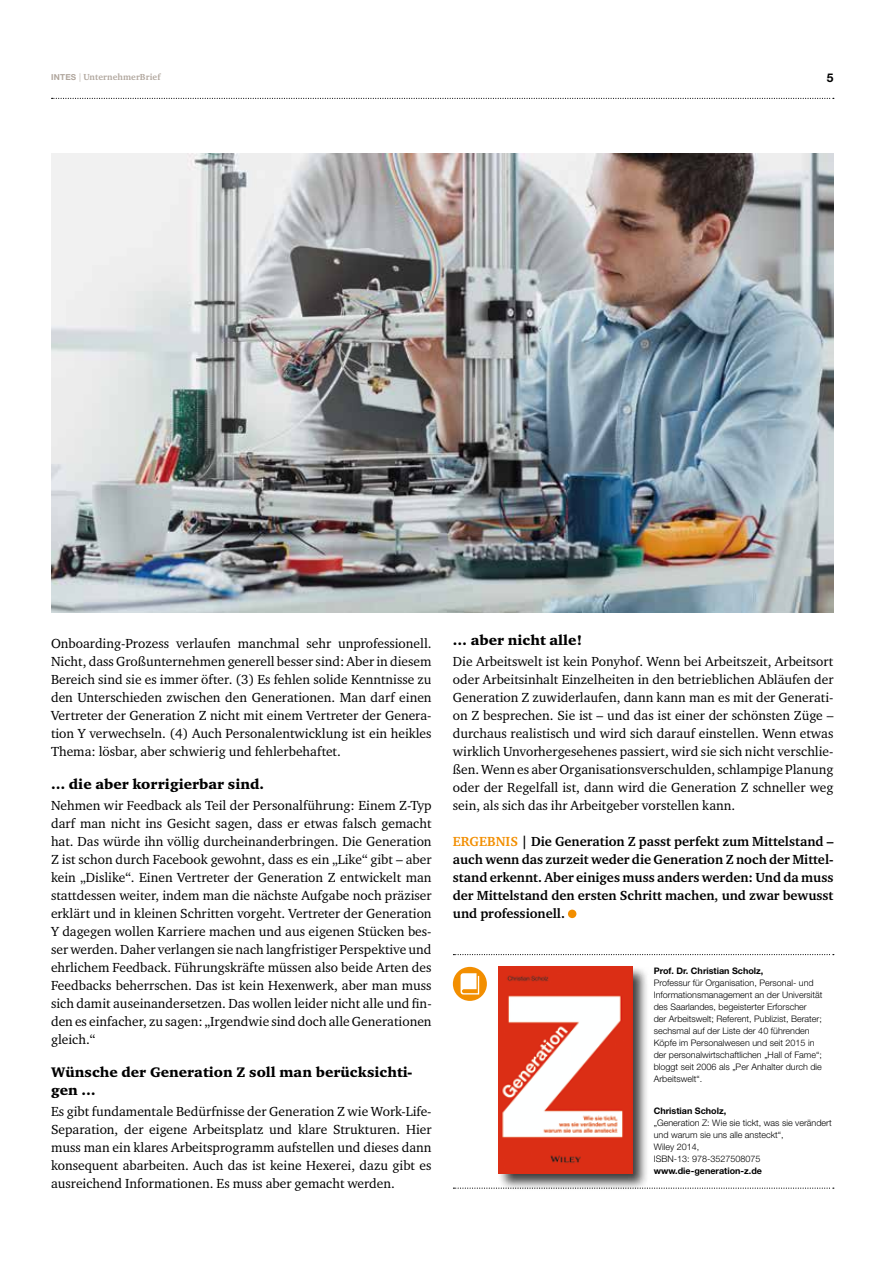
<style>
.page{position:relative;width:893px;height:1263px;background:#fff}
.page>*{position:absolute;margin:0;border:0;box-sizing:border-box;transform-origin:0 0}
.t1{font:14.25px/18px "Charter ITC Blac";color:#000}
.t2{font:13.5px/18px "Charter ITC";color:#000;text-align:justify}
.t3{font:700 13.5px/18px "Charter ITC";color:#000;text-align:justify}
.t4{font:700 12px "Helvetica Neue LT";color:#000}
.t5{font:300 9px/12px "Helvetica Neue LT";color:#000}
.t6{font:700 9px "Helvetica Neue LT";color:#000}
.t7{font:700 9px "Charter ITC";letter-spacing:.01em;color:#b0a69d}
.s1{font-family:"Helvetica Neue LT";font-size:8.25px}
.s2{font-family:"Helvetica Neue LT";font-weight:300;font-size:8.7px}
.s3{color:#f28e00}
</style>
<div class="page">
<img style="left:51px;top:153px;width:782px;height:459px">
<svg style="left:453px;top:967px;width:34px;height:34px"></svg>
<svg style="left:461px;top:973px;width:18px;height:21px"></svg>
<svg style="left:52px;top:98px;width:782px;height:1px"></svg>
<div style="left:568px;top:909px;width:8px;height:9px;background:#f28e00;border-radius:50%"></div>
<div style="left:497px;top:965px;width:152px;height:225px;background:#000;opacity:.75"></div>
<img style="left:499px;top:967px;width:133px;height:206px">
<svg style="left:453px;top:954px;width:381px;height:1px"></svg>
<svg style="left:453px;top:1187px;width:381px;height:2px"></svg>
<p class="t7" style="left:51px;top:72px;width:111px"><span class="s1">INTES</span> <span class="s2">|</span> UnternehmerBrief</p>
<p class="t4" style="left:827px;top:70px;width:8px">5</p>
<p class="t2" style="left:51px;top:634px;width:382px">Onboarding-Prozess verlaufen manchmal sehr unprofessionell.<br>Nicht, dass Großunternehmen generell besser sind: Aber in diesem Bereich sind sie es immer öfter. (3) Es fehlen solide Kenntnisse zu den Unterschieden zwischen den Generationen. Man darf einen Vertreter der Generation Z nicht mit einem Vertreter der Genera&shy;tion Y verwechseln. (4) Auch Personalentwicklung ist ein heikles Thema: lösbar, aber schwierig und fehlerbehaftet.</p>
<p class="t1" style="left:51px;top:775px;width:215px">… die aber korrigierbar sind.</p>
<p class="t2" style="left:51px;top:796px;width:382px">Nehmen wir Feedback als Teil der Personalführung: Einem Z-Typ darf man nicht ins Gesicht sagen, dass er etwas falsch gemacht hat. Das würde ihn völlig durcheinanderbringen. Die Generation Z ist schon durch Facebook gewohnt, dass es ein „Like“ gibt – aber kein „Dislike“. Einen Vertreter der Generation Z entwickelt man stattdessen weiter, indem man die nächste Aufgabe noch präziser erklärt und in kleinen Schritten vorgeht. Vertreter der Generation Y dagegen wollen Karriere machen und aus eigenen Stücken bes&shy;ser werden. Daher verlangen sie nach langfristiger Perspektive und ehrlichem Feedback. Führungskräfte müssen also beide Arten des Feedbacks beherrschen. Das ist kein Hexenwerk, aber man muss sich damit auseinandersetzen. Das wollen leider nicht alle und fin&shy;den es einfacher, zu sagen: „Irgendwie sind doch alle Generationen gleich.“</p>
<p class="t1" style="left:51px;top:1063px;width:362px">Wünsche der Generation Z soll man berücksichti&shy;gen …</p>
<p class="t2" style="left:51px;top:1102px;width:382px">Es gibt fundamentale Bedürfnisse der Generation Z wie Work-Life-Separation, der eigene Arbeitsplatz und klare Strukturen. Hier muss man ein klares Arbeitsprogramm aufstellen und dieses dann konsequent abarbeiten. Auch das ist keine Hexerei, dazu gibt es ausreichend Informationen. Es muss aber gemacht werden.</p>
<p class="t1" style="left:453px;top:631px;width:131px">… aber nicht alle!</p>
<p class="t2" style="left:453px;top:652px;width:382px">Die Arbeitswelt ist kein Ponyhof. Wenn bei Arbeitszeit, Arbeitsort oder Arbeitsinhalt Einzelheiten in den betrieblichen Abläufen der Generation Z zuwiderlaufen, dann kann man es mit der Generati&shy;on Z besprechen. Sie ist – und das ist einer der schönsten Züge – durchaus realistisch und wird sich darauf einstellen. Wenn etwas wirklich Unvorhergesehenes passiert, wird sie sich nicht verschlie&shy;ßen. Wenn es aber Organisationsverschulden, schlampige Planung oder der Regelfall ist, dann wird die Generation Z schneller weg sein, als sich das ihr Arbeitgeber vorstellen kann.</p>
<p class="t3" style="left:453px;top:832px;width:382px"><span class="s3">ERGEBNIS</span> | Die Generation Z passt perfekt zum Mittelstand – auch wenn das zurzeit weder die Generation Z noch der Mittel&shy;stand erkennt. Aber einiges muss anders werden: Und da muss der Mittelstand den ersten Schritt machen, und zwar bewusst und professionell.</p>
<p class="t6" style="left:654px;top:965px;width:111px">Prof. Dr. Christian Scholz,</p>
<p class="t5" style="left:654px;top:976px;width:170px">Professur für Organisation, Personal- und Informationsmanagement an der Universität des Saarlandes, begeisterter Erforscher<br>der Arbeitswelt; Referent, Publizist, Berater; sechsmal auf der Liste der 40 führenden Köpfe im Personalwesen und seit 2015 in der personalwirtschaftlichen „Hall of Fame“; bloggt seit 2006 als „Per Anhalter durch die Arbeitswelt“.</p>
<p class="t6" style="left:654px;top:1105px;width:74px">Christian Scholz,</p>
<p class="t5" style="left:654px;top:1117px;width:179px">„Generation Z: Wie sie tickt, was sie verändert und warum sie uns alle ansteckt“,<br>Wiley 2014,<br>ISBN-13: 978-3527508075</p>
<p class="t6" style="left:654px;top:1165px;width:110px">www.die-generation-z.de</p>
</div>
